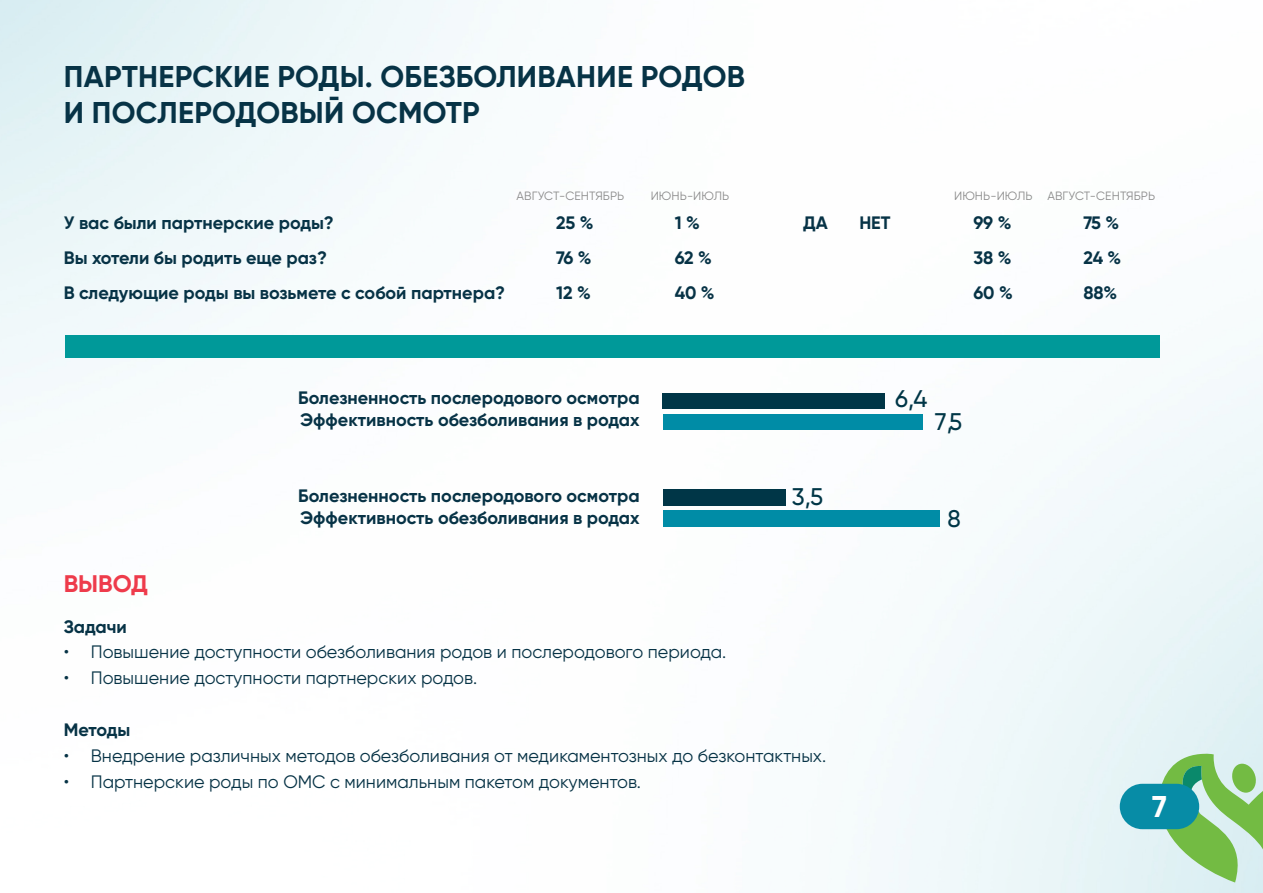
<style>
.page{position:relative;width:1263px;height:893px;background:#fff}
.page>*{position:absolute;margin:0;border:0;box-sizing:border-box;transform-origin:0 0}
.t1{font:700 30px/36px "Gilroy";letter-spacing:.01em;color:#073346}
.t2{font:700 30px "Gilroy";color:#fff}
.t3{font:500 24px "Gilroy";color:#003647}
.t4{font:700 24px "Gilroy";color:#ee3b4b}
.t5{font:700 18px "Gilroy";color:#073346}
.t6{font:18px "Gilroy";color:#073346}
.t7{font:12px "Gilroy";letter-spacing:.01em;color:#8a8a8a}
</style>
<div class="page">
<img style="left:0;top:0;width:1263px;height:893px">
<svg style="left:1159px;top:754px;width:104px;height:128px"></svg>
<div style="left:1120px;top:784px;width:79px;height:45px;background:#078ca6;border-radius:23px"></div>
<div style="left:65px;top:335px;width:1094px;height:22px;background:#099"></div>
<div style="left:663px;top:393px;width:222px;height:15px;background:#003647"></div>
<div style="left:663px;top:414px;width:260px;height:15px;background:#008ca6"></div>
<div style="left:663px;top:489px;width:122px;height:17px;background:#003647"></div>
<div style="left:663px;top:510px;width:277px;height:17px;background:#008ca6"></div>
<p class="t1" style="left:64px;top:58px;width:683px">ПАРТНЕРСКИЕ РОДЫ. ОБЕЗБОЛИВАНИЕ РОДОВ<br>И ПОСЛЕРОДОВЫЙ ОСМОТР</p>
<p class="t5" style="left:64px;top:211px;width:272px">У вас были партнерские роды?</p>
<p class="t5" style="left:64px;top:246px;width:265px">Вы хотели бы родить еще раз?</p>
<p class="t5" style="left:64px;top:282px;width:443px">В следующие роды вы возьмете с собой партнера?</p>
<p class="t7" style="left:516px;top:189px;width:109px">АВГУСТ-СЕНТЯБРЬ</p>
<p class="t7" style="left:651px;top:189px;width:80px">ИЮНЬ-ИЮЛЬ</p>
<p class="t7" style="left:954px;top:189px;width:80px">ИЮНЬ-ИЮЛЬ</p>
<p class="t7" style="left:1047px;top:189px;width:109px">АВГУСТ-СЕНТЯБРЬ</p>
<p class="t5" style="left:675px;top:211px;width:27px">1 %</p>
<p class="t5" style="left:675px;top:246px;width:39px">62 %</p>
<p class="t5" style="left:675px;top:282px;width:41px">40 %</p>
<p class="t5" style="left:556px;top:211px;width:39px">25 %</p>
<p class="t5" style="left:803px;top:211px;width:26px">ДА</p>
<p class="t5" style="left:859px;top:211px;width:33px">НЕТ</p>
<p class="t5" style="left:556px;top:246px;width:37px">76 %</p>
<p class="t5" style="left:556px;top:282px;width:36px">12 %</p>
<p class="t5" style="left:973px;top:211px;width:40px">99 %</p>
<p class="t5" style="left:973px;top:246px;width:40px">38 %</p>
<p class="t5" style="left:973px;top:282px;width:41px">60 %</p>
<p class="t5" style="left:1083px;top:211px;width:37px">75 %</p>
<p class="t5" style="left:1083px;top:246px;width:40px">24 %</p>
<p class="t5" style="left:1083px;top:282px;width:35px">88%</p>
<p class="t4" style="left:64px;top:569px;width:86px">ВЫВОД</p>
<p class="t5" style="left:298px;top:387px;width:343px">Болезненность послеродового осмотра</p>
<p class="t5" style="left:300px;top:408px;width:341px">Эффективность обезболивания в родах</p>
<p class="t5" style="left:298px;top:485px;width:343px">Болезненность послеродового осмотра</p>
<p class="t5" style="left:300px;top:506px;width:341px">Эффективность обезболивания в родах</p>
<h2 class="t3" style="left:792px;top:482px;width:33px">3,5</h2>
<p class="t5" style="left:64px;top:615px;width:65px">Задачи</p>
<p class="t6" style="left:64px;top:641px;width:664px">• Повышение доступности обезболивания родов и послеродового периода.</p>
<p class="t6" style="left:64px;top:667px;width:415px">• Повышение доступности партнерских родов.</p>
<p class="t5" style="left:64px;top:718px;width:68px">Методы</p>
<p class="t6" style="left:64px;top:744px;width:764px">• Внедрение различных методов обезболивания от медикаментозных до безконтактных.</p>
<p class="t6" style="left:64px;top:770px;width:579px">• Партнерские роды по ОМС с минимальным пакетом документов.</p>
<h2 class="t3" style="left:895px;top:384px;width:34px">6,4</h2>
<h2 class="t3" style="left:935px;top:407px;width:29px">7,5</h2>
<h2 class="t3" style="left:947px;top:504px;width:15px">8</h2>
<h1 class="t2" style="left:1152px;top:788px;width:16px">7</h1>
</div>
